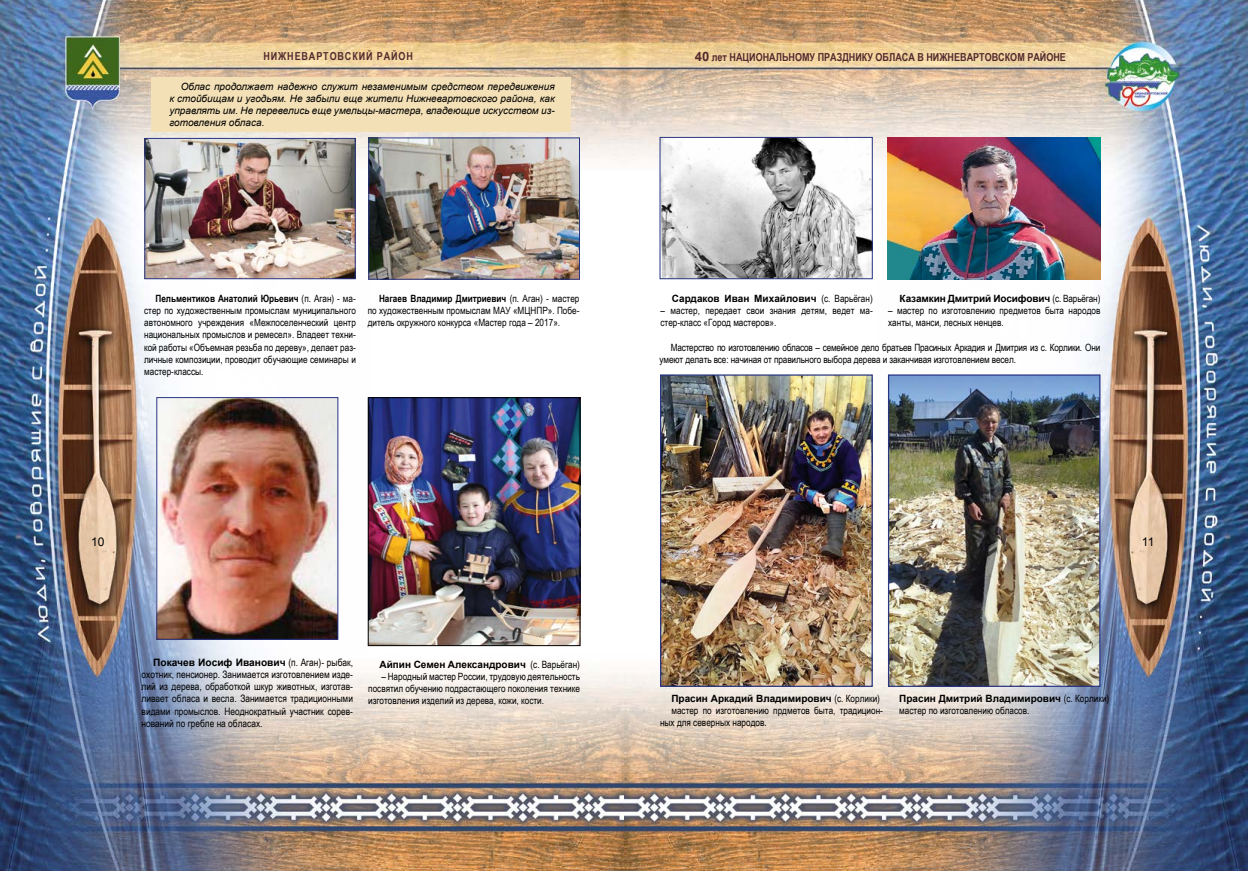
<style>
.page{position:relative;width:1248px;height:871px;background:#fff}
.page>*{position:absolute;margin:0;border:0;box-sizing:border-box;transform-origin:0 0}
.t1{font:12px "Arial";color:#000}
.t2{font:700 11px "Arial Narrow";color:#532a2d}
.t3{font:700 11px "Arial Narrow";letter-spacing:.08em;color:#532a2d}
.t4{font:10.2px/12.2px "Arial Narrow";color:#000;text-align:justify}
.t5{font:700 10.2px "Arial";color:#000}
.t6{font:10px/12px "Arial Narrow";color:#000;text-align:justify}
.t7{font:italic 10px/12px "Arial";color:#000;text-align:justify}
.t8{font:700 10px "Arial";color:#000}
.t9{font:10px/12px "Arial Narrow";letter-spacing:-.02em;color:#000}
.s1{font-family:"Arial";font-size:13px}
.s2{font-weight:700}
.s3{font-family:"Arial Narrow";font-weight:400}
</style>
<div class="page">
<img style="left:0;top:0;width:1247px;height:870px">
<div style="left:151px;top:78px;width:419px;height:54px;background:#f3e0b6"></div>
<img style="left:146px;top:140px;width:208px;height:137px">
<div style="left:144px;top:138px;width:212px;height:141px;border:1px solid #283583"></div>
<img style="left:370px;top:139px;width:208px;height:139px">
<div style="left:368px;top:137px;width:212px;height:143px;border:1px solid #283583"></div>
<img style="left:158px;top:399px;width:178px;height:238px">
<img style="left:370px;top:399px;width:208px;height:245px">
<div style="left:368px;top:397px;width:212px;height:249px;border:1px solid #000"></div>
<img style="left:661px;top:139px;width:209px;height:138px">
<div style="left:659px;top:137px;width:213px;height:142px;border:1px solid #283583"></div>
<img style="left:887px;top:137px;width:213px;height:143px">
<img style="left:662px;top:376px;width:208px;height:308px">
<div style="left:660px;top:374px;width:212px;height:312px;border:1px solid #283583"></div>
<img style="left:889px;top:376px;width:209px;height:308px">
<div style="left:887px;top:374px;width:213px;height:312px;border:1px solid #283583"></div>
<p class="t3" style="left:263px;top:48px;width:151px">НИЖНЕВАРТОВСКИЙ РАЙОН</p>
<p class="t2" style="left:694px;top:49px;width:372px"><span class="s1">40</span> лет НАЦИОНАЛЬНОМУ ПРАЗДНИКУ ОБЛАСА В НИЖНЕВАРТОВСКОМ РАЙОНЕ</p>
<p class="t7" style="left:169px;top:81px;width:387px;text-indent:11px">Облас продолжает надежно служит незаменимым средством передвижения к стойбищам и угодьям. Не забыли еще жители Нижневартовского района, как управлять им. Не перевелись еще умельцы-мастера, владеющие искусством из&shy;готовления обласа.</p>
<p class="t6" style="left:144px;top:292px;width:213px;text-indent:11px"><span class="s2">Пельментиков Анатолий Юрьевич</span> (п. Аган) - ма&shy;стер по художественным промыслам муниципального автономного учреждения «Межпоселенческий центр национальных промыслов и ремесел». Владеет техни&shy;кой работы «Объемная резьба по дереву», делает раз&shy;личные композиции, проводит обучающие семинары и мастер-классы.</p>
<p class="t6" style="left:367px;top:292px;width:213px;text-indent:11px"><span class="s2">Нагаев Владимир Дмитриевич</span> (п. Аган) - мастер по художественным промыслам МАУ «МЦНПР». Побе&shy;дитель окружного конкурса «Мастер года – 2017».</p>
<p class="t8" style="left:899px;top:292px;width:202px">Казамкин Дмитрий Иосифович <span class="s3">(с. Варьёган)</span></p>
<p class="t6" style="left:888px;top:304px;width:214px">– мастер по изготовлению предметов быта народов ханты, манси, лесных ненцев.</p>
<p class="t9" style="left:659px;top:341px;width:442px;text-indent:11px">Мастерство по изготовлению обласов – семейное дело братьев Прасиных Аркадия и Дмитрия из с. Корлики. Они умеют делать все: начиная от правильного выбора дерева и заканчивая изготовлением весел.</p>
<p class="t8" style="left:671px;top:292px;width:202px">Сардаков Иван Михайлович <span class="s3">(с. Варьёган)</span></p>
<p class="t6" style="left:660px;top:304px;width:214px">– мастер, передает свои знания детям, ведет ма&shy;стер-класс «Город мастеров».</p>
<p class="t1" style="left:91px;top:534px;width:15px">10</p>
<p class="t1" style="left:1141px;top:534px;width:14px">11</p>
<p class="t5" style="left:153px;top:655px;width:201px">Покачев Иосиф Иванович <span class="s3">(п. Аган)- рыбак,</span></p>
<p class="t4" style="left:142px;top:667px;width:213px">охотник, пенсионер. Занимается изготовлением изде&shy;лий из дерева, обработкой шкур животных, изготав&shy;ливает обласа и весла. Занимается традиционными видами промыслов. Неоднократный участник сорев&shy;нований по гребле на обласах.</p>
<p class="t8" style="left:379px;top:657px;width:202px">Айпин Семен Александрович <span class="s3">(с. Варьёган)</span></p>
<p class="t6" style="left:368px;top:669px;width:213px;text-indent:13px">– Народный мастер России, трудовую деятельность посвятил обучению подрастающего поколения технике изготовления изделий из дерева, кожи, кости.</p>
<p class="t8" style="left:671px;top:692px;width:210px">Прасин Аркадий Владимирович <span class="s3">(с. Корлики)</span></p>
<p class="t6" style="left:660px;top:704px;width:224px;text-indent:11px">мастер по изготовлению прдметов быта, традицион&shy;ных для северных народов.</p>
<p class="t8" style="left:899px;top:692px;width:211px">Прасин Дмитрий Владимирович <span class="s3">(с. Корлики)</span></p>
<p class="t6" style="left:899px;top:704px;width:132px">мастер по изготовлению обласов.</p>
</div>
